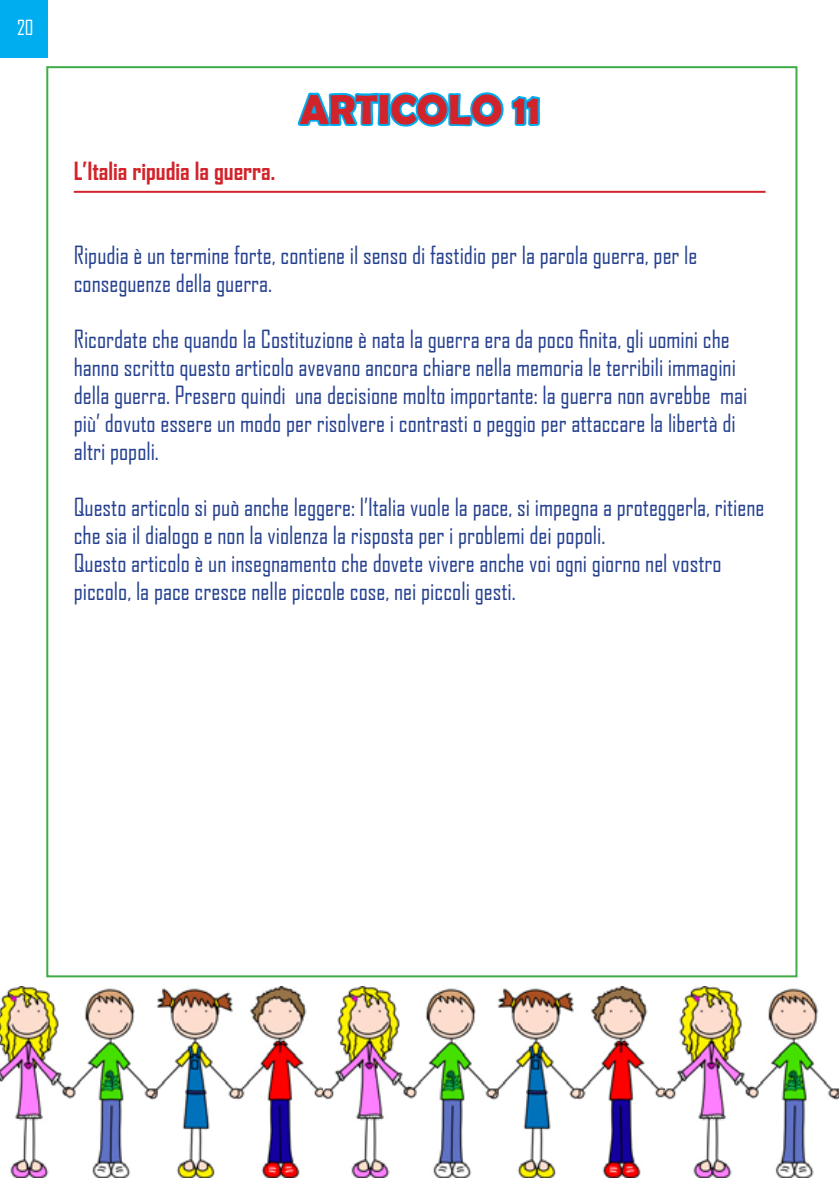
<style>
.page{position:relative;width:840px;height:1191px;background:#fff}
.page>*{position:absolute;margin:0;border:0;box-sizing:border-box;transform-origin:0 0}
.t1{font:700 42px "Berlin Sans FB Demi";color:#d2232a}
.t2{font:24px/28px "Agency FB";color:#25408f}
.t3{font:700 24px "Agency FB";color:#d2232a}
.t4{font:20px "Agency FB";color:#fff}
</style>
<div class="page">
<div style="left:0;top:0;width:48px;height:57px;background:#00aeef"></div>
<img style="left:0;top:986px;width:838px;height:191px">
<svg style="left:295px;top:66px;width:248px;height:125px"></svg>
<hr style="left:74px;top:191px;width:691px;height:2px;background:#d2232a">
<p class="t4" style="left:17px;top:15px;width:18px">20</p>
<p class="t3" style="left:74px;top:156px;width:203px">L’Italia ripudia la guerra.</p>
<h1 class="t1" style="left:299px;top:85px;width:242px">ARTICOLO 11</h1>
<p class="t2" style="left:74px;top:240px;width:625px">Ripudia è un termine forte, contiene il senso di fastidio per la parola guerra, per le conseguenze della guerra.</p>
<p class="t2" style="left:74px;top:324px;width:674px">Ricordate che quando la Costituzione è nata la guerra era da poco finita, gli uomini che hanno scritto questo articolo avevano ancora chiare nella memoria le terribili immagini della guerra. Presero quindi una decisione molto importante: la guerra non avrebbe mai più’ dovuto essere un modo per risolvere i contrasti o peggio per attaccare la libertà di altri popoli.</p>
<p class="t2" style="left:74px;top:492px;width:692px">Questo articolo si può anche leggere: l’Italia vuole la pace, si impegna a proteggerla, ritiene che sia il dialogo e non la violenza la risposta per i problemi dei popoli.<br>Questo articolo è un insegnamento che dovete vivere anche voi ogni giorno nel vostro piccolo, la pace cresce nelle piccole cose, nei piccoli gesti.</p>
</div>
